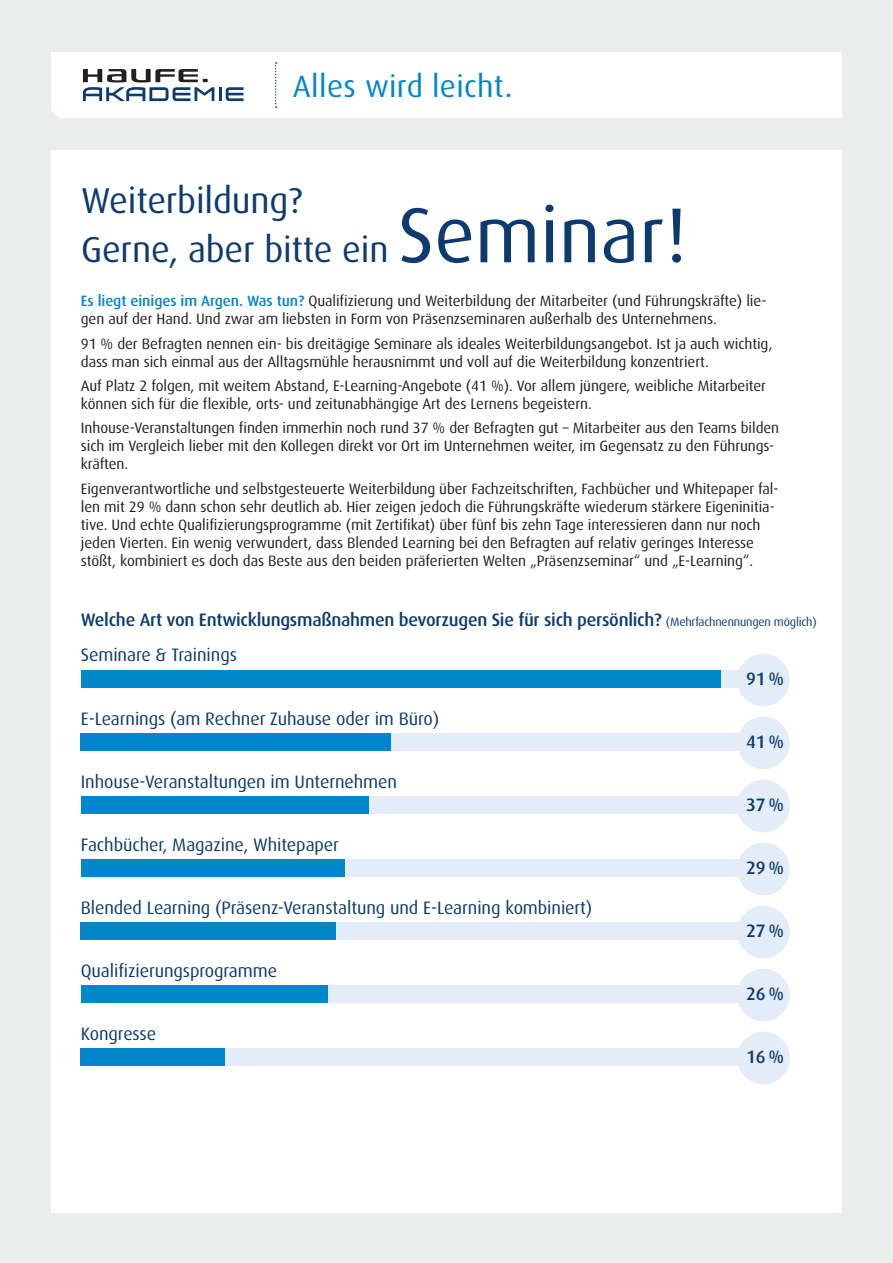
<style>
.page{position:relative;width:893px;height:1263px;background:#ebecec}
.page>*{position:absolute;margin:0;border:0;box-sizing:border-box;transform-origin:0 0}
.t1{font:36px/49.5px "Dax";letter-spacing:-.005em;color:#0d3b70}
.t2{font:30.9px "Dax";letter-spacing:.01em;color:#0086cb}
.t3{font:18px "Dax";letter-spacing:-.005em;color:#0d3b70}
.t4{font:500 18px/35.7px "Dax";letter-spacing:-.015em;color:#0d3b70}
.t5{font:15px/18px "Dax";letter-spacing:-.005em;color:#231f20}
.s1{font-size:78px}
.s2{font-weight:500;color:#0086cb}
.s3{font-weight:400;font-size:12px}
.s4{font-weight:400}
</style>
<div class="page">
<div style="left:51px;top:150px;width:791px;height:1062px;background:#fff"></div>
<div style="left:51px;top:52px;width:791px;height:66px;background:#fff"></div>
<svg style="left:275px;top:62px;width:2px;height:46px"></svg>
<hr style="left:219px;top:87px;width:3px;height:14px;background:#0d3b70">
<svg style="left:226px;top:87px;width:18px;height:14px"></svg>
<svg style="left:83px;top:69px;width:131px;height:32px;background:#a7afb9"></svg>
<div style="left:81px;top:670px;width:689px;height:17px;background:#e4ecf7"></div>
<div style="left:81px;top:670px;width:639px;height:17px;background:#0086cb"></div>
<div style="left:737px;top:654px;width:53px;height:52px;background:#e4ecf7;border-radius:50%"></div>
<div style="left:81px;top:733px;width:689px;height:17px;background:#e4ecf7"></div>
<div style="left:81px;top:733px;width:310px;height:17px;background:#0086cb"></div>
<div style="left:737px;top:717px;width:53px;height:52px;background:#e4ecf7;border-radius:50%"></div>
<div style="left:81px;top:796px;width:689px;height:17px;background:#e4ecf7"></div>
<div style="left:81px;top:796px;width:288px;height:17px;background:#0086cb"></div>
<div style="left:737px;top:780px;width:53px;height:52px;background:#e4ecf7;border-radius:50%"></div>
<div style="left:81px;top:922px;width:689px;height:17px;background:#e4ecf7"></div>
<div style="left:81px;top:922px;width:255px;height:17px;background:#0086cb"></div>
<div style="left:737px;top:906px;width:53px;height:52px;background:#e4ecf7;border-radius:50%"></div>
<div style="left:81px;top:859px;width:689px;height:17px;background:#e4ecf7"></div>
<div style="left:81px;top:859px;width:263px;height:17px;background:#0086cb"></div>
<div style="left:737px;top:843px;width:53px;height:52px;background:#e4ecf7;border-radius:50%"></div>
<div style="left:81px;top:985px;width:689px;height:17px;background:#e4ecf7"></div>
<div style="left:81px;top:985px;width:246px;height:17px;background:#0086cb"></div>
<div style="left:737px;top:969px;width:53px;height:52px;background:#e4ecf7;border-radius:50%"></div>
<div style="left:81px;top:1048px;width:689px;height:17px;background:#e4ecf7"></div>
<div style="left:81px;top:1048px;width:144px;height:17px;background:#0086cb"></div>
<div style="left:737px;top:1032px;width:53px;height:52px;background:#e4ecf7;border-radius:50%"></div>
<h2 class="t2" style="left:293px;top:71px;width:221px">Alles wird leicht.</h2>
<h1 class="t1" style="left:81px;top:178px;width:607px">Weiterbildung?<br>Gerne, aber bitte ein <span class="s1">Seminar!</span></h1>
<p class="t5" style="left:81px;top:293px;width:687px"><span class="s2">Es liegt einiges im Argen. Was tun?</span> Qualifizierung und Weiterbildung der Mitarbeiter (und Führungskräfte) lie&shy;gen auf der Hand. Und zwar am liebsten in Form von Präsenzseminaren außerhalb des Unternehmens.</p>
<p class="t5" style="left:81px;top:335px;width:693px">91 % der Befragten nennen ein- bis dreitägige Seminare als ideales Weiterbildungsangebot. Ist ja auch wichtig, dass man sich einmal aus der Alltagsmühle herausnimmt und voll auf die Weiterbildung konzentriert.</p>
<p class="t5" style="left:81px;top:378px;width:687px">Auf Platz 2 folgen, mit weitem Abstand, E-Learning-Angebote (41 %). Vor allem jüngere, weibliche Mitarbeiter können sich für die flexible, orts- und zeitunabhängige Art des Lernens begeistern.</p>
<p class="t5" style="left:81px;top:420px;width:700px">Inhouse-Veranstaltungen finden immerhin noch rund 37 % der Befragten gut – Mitarbeiter aus den Teams bilden sich im Vergleich lieber mit den Kollegen direkt vor Ort im Unternehmen weiter, im Gegensatz zu den Führungs&shy;kräften.</p>
<p class="t5" style="left:81px;top:480px;width:699px">Eigenverantwortliche und selbstgesteuerte Weiterbildung über Fachzeitschriften, Fachbücher und Whitepaper fal&shy;len mit 29 % dann schon sehr deutlich ab. Hier zeigen jedoch die Führungskräfte wiederum stärkere Eigeninitia&shy;tive. Und echte Qualifizierungsprogramme (mit Zertifikat) über fünf bis zehn Tage interessieren dann nur noch jeden Vierten. Ein wenig verwundert, dass Blended Learning bei den Befragten auf relativ geringes Interesse stößt, kombiniert es doch das Beste aus den beiden präferierten Welten „Präsenzseminar“ und „E-Learning“.</p>
<p class="t4" style="left:81px;top:603px;width:737px">Welche Art von Entwicklungsmaßnahmen bevorzugen Sie für sich persönlich? <span class="s3">(Mehrfachnennungen möglich)<br></span><span class="s4">Seminare &amp; Trainings</span></p>
<p class="t4" style="left:746px;top:662px;width:40px">91%</p>
<p class="t3" style="left:81px;top:710px;width:360px">E-Learnings (am Rechner Zuhause oder im Büro)</p>
<p class="t4" style="left:746px;top:725px;width:40px">41%</p>
<p class="t3" style="left:81px;top:773px;width:318px">Inhouse-Veranstaltungen im Unternehmen</p>
<p class="t4" style="left:746px;top:788px;width:40px">37%</p>
<p class="t3" style="left:81px;top:836px;width:260px">Fachbücher, Magazine, Whitepaper</p>
<p class="t3" style="left:81px;top:899px;width:513px">Blended Learning (Präsenz-Veranstaltung und E-Learning kombiniert)</p>
<p class="t3" style="left:81px;top:962px;width:198px">Qualifizierungsprogramme</p>
<p class="t3" style="left:81px;top:1025px;width:77px">Kongresse</p>
<p class="t4" style="left:746px;top:851px;width:40px">29%</p>
<p class="t4" style="left:746px;top:914px;width:40px">27%</p>
<p class="t4" style="left:746px;top:977px;width:40px">26%</p>
<p class="t4" style="left:746px;top:1040px;width:40px">16%</p>
</div>
